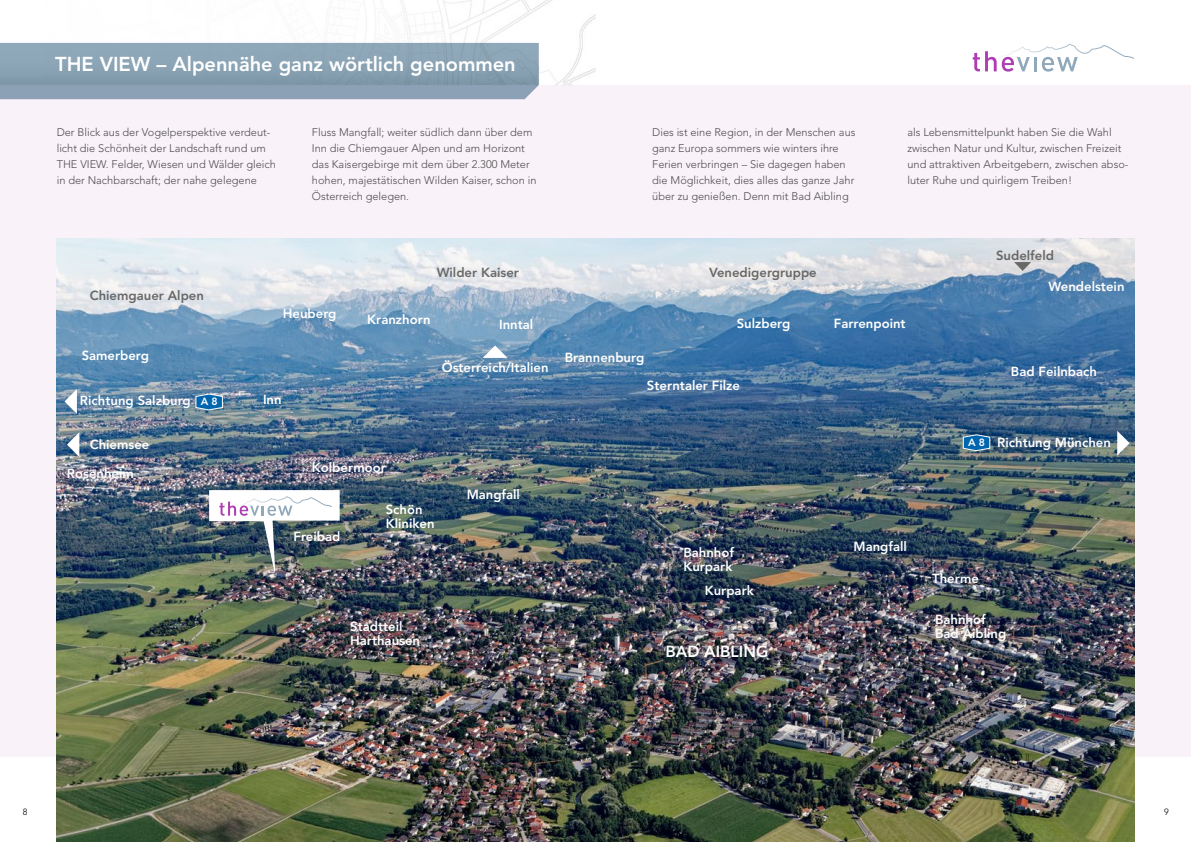
<style>
.page{position:relative;width:1191px;height:842px;background:#fff}
.page>*{position:absolute;margin:0;border:0;box-sizing:border-box;transform-origin:0 0}
.t1{font:800 20px "Avenir LT Std";color:#fff}
.t2{font:800 16px "Avenir LT Std";color:#fff}
.t3{font:800 13.1px/14px "Avenir LT Std";color:#fff}
.t4{font:800 13.1px "Avenir LT Std";color:#686867}
.t5{font:300 11px/16px "Avenir LT Std";color:#4e4e4d}
.t6{font:300 9px "Avenir LT Std";color:#000}
.s1{font-size:10.5px}
</style>
<div class="page">
<img style="left:0;top:0;width:595px;height:85px">
<div style="left:0;top:85px;width:1191px;height:672px;background:#f9f2f9"></div>
<svg style="left:972px;top:43px;width:162px;height:29px"></svg>
<div style="left:0;top:85px;width:539px;height:14px;background:#8ca0b6"></div>
<div style="left:0;top:43px;width:539px;height:42px;background:linear-gradient(to right,#8aa3b4,#88a1b2)"></div>
<img style="left:57px;top:239px;width:1077px;height:603px">
<svg style="left:67px;top:432px;width:12px;height:25px"></svg>
<svg style="left:1014px;top:262px;width:17px;height:9px"></svg>
<svg style="left:483px;top:345px;width:24px;height:13px"></svg>
<svg style="left:195px;top:393px;width:28px;height:18px"></svg>
<svg style="left:64px;top:389px;width:13px;height:25px"></svg>
<svg style="left:962px;top:434px;width:28px;height:17px"></svg>
<svg style="left:1117px;top:431px;width:12px;height:25px"></svg>
<img style="left:209px;top:490px;width:131px;height:86px">
<h1 class="t1" style="left:55px;top:52px;width:462px">THE VIEW – Alpennähe ganz wörtlich genommen</h1>
<p class="t5" style="left:57px;top:124px;width:221px">Der Blick aus der Vogelperspektive verdeut&shy;licht die Schönheit der Landschaft rund um THE VIEW. Felder, Wiesen und Wälder gleich in der Nachbarschaft; der nahe gelegene</p>
<p class="t5" style="left:312px;top:124px;width:226px">Fluss Mangfall; weiter südlich dann über dem Inn die Chiemgauer Alpen und am Horizont das Kaisergebirge mit dem über 2.300 Meter hohen, majestätischen Wilden Kaiser, schon in Österreich gelegen.</p>
<p class="t5" style="left:652px;top:124px;width:205px">Dies ist eine Region, in der Menschen aus ganz Europa sommers wie winters ihre Ferien verbringen – Sie dagegen haben die Möglichkeit, dies alles das ganze Jahr über zu genießen. Denn mit Bad Aibling</p>
<p class="t5" style="left:907px;top:124px;width:223px">als Lebensmittelpunkt haben Sie die Wahl zwischen Natur und Kultur, zwischen Freizeit und attraktiven Arbeitgebern, zwischen abso&shy;luter Ruhe und quirligem Treiben!</p>
<p class="t4" style="left:90px;top:287px;width:116px">Chiemgauer Alpen</p>
<p class="t3" style="left:82px;top:348px;width:69px">Samerberg</p>
<p class="t3" style="left:80px;top:393px;width:139px">Richtung Salzburg <span class="s1">A 8</span></p>
<p class="t3" style="left:90px;top:438px;width:61px">Chiemsee</p>
<p class="t3" style="left:67px;top:467px;width:68px">Rosenheim</p>
<p class="t3" style="left:283px;top:306px;width:55px">Heuberg</p>
<p class="t3" style="left:263px;top:392px;width:20px">Inn</p>
<p class="t4" style="left:437px;top:264px;width:84px">Wilder Kaiser</p>
<p class="t3" style="left:367px;top:312px;width:65px">Kranzhorn</p>
<p class="t3" style="left:499px;top:317px;width:36px">Inntal</p>
<p class="t3" style="left:442px;top:360px;width:108px">Österreich/Italien</p>
<p class="t3" style="left:564px;top:351px;width:81px">Brannenburg</p>
<p class="t4" style="left:709px;top:264px;width:109px">Venedigergruppe</p>
<p class="t3" style="left:736px;top:316px;width:55px">Sulzberg</p>
<p class="t3" style="left:834px;top:316px;width:73px">Farrenpoint</p>
<p class="t3" style="left:647px;top:378px;width:95px">Sterntaler Filze</p>
<p class="t3" style="left:312px;top:460px;width:75px">Kolbermoor</p>
<p class="t3" style="left:293px;top:529px;width:48px">Freibad</p>
<p class="t3" style="left:386px;top:503px;width:50px">Schön<br>Kliniken</p>
<p class="t3" style="left:350px;top:620px;width:71px">Stadtteil<br>Harthausen</p>
<p class="t3" style="left:466px;top:488px;width:55px">Mangfall</p>
<p class="t3" style="left:683px;top:545px;width:52px">Bahnhof<br>Kurpark</p>
<p class="t3" style="left:705px;top:583px;width:50px">Kurpark</p>
<h2 class="t2" style="left:665px;top:642px;width:105px">BAD AIBLING</h2>
<p class="t3" style="left:853px;top:539px;width:55px">Mangfall</p>
<p class="t4" style="left:996px;top:247px;width:59px">Sudelfeld</p>
<p class="t3" style="left:1048px;top:279px;width:78px">Wendelstein</p>
<p class="t3" style="left:1011px;top:365px;width:88px">Bad Feilnbach</p>
<p class="t3" style="left:968px;top:435px;width:144px"><span class="s1">A 8</span> Richtung München</p>
<p class="t3" style="left:932px;top:572px;width:48px">Therme</p>
<p class="t3" style="left:935px;top:612px;width:73px">Bahnhof<br>Bad Aibling</p>
<p class="t6" style="left:23px;top:806px;width:6px">8</p>
<p class="t6" style="left:1164px;top:806px;width:6px">9</p>
</div>
